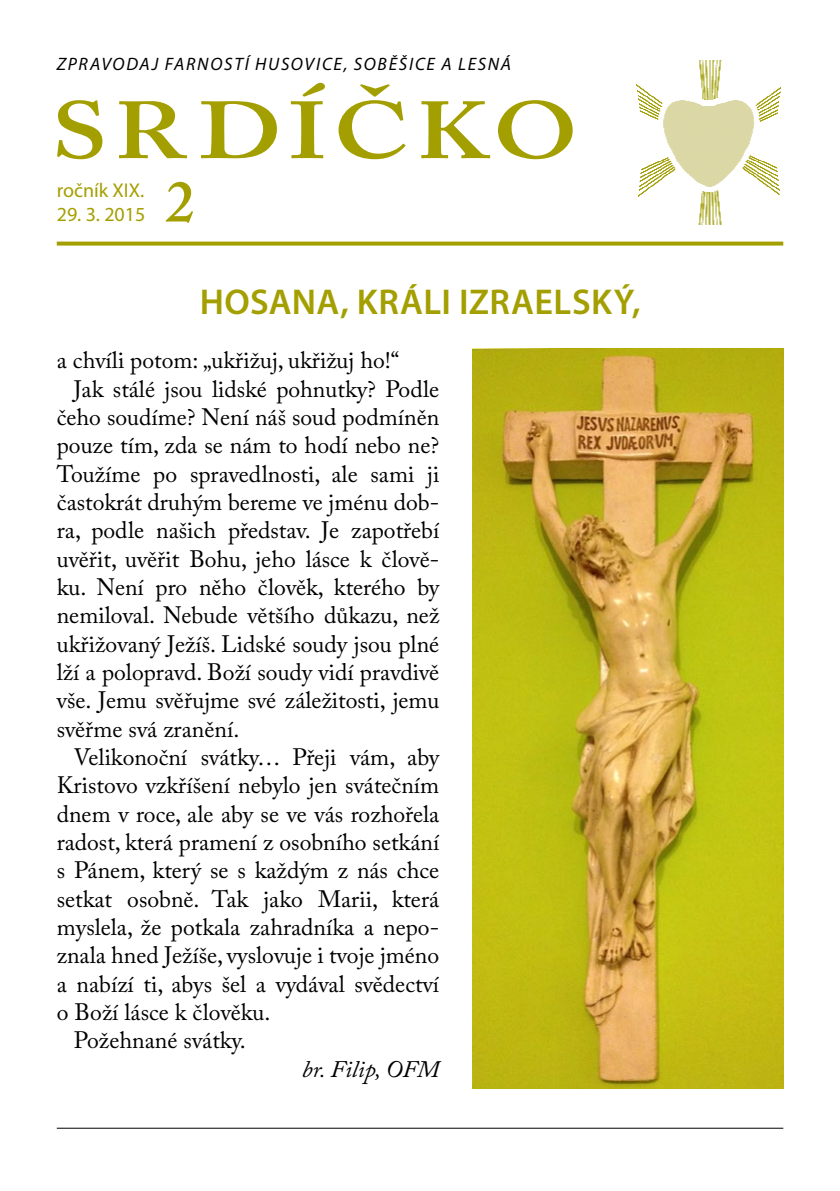
<style>
.page{position:relative;width:840px;height:1191px;background:#fff}
.page>*{position:absolute;margin:0;border:0;box-sizing:border-box;transform-origin:0 0}
.t1{font:600 80px "Adobe Caslon Pro";letter-spacing:.065em;color:#a49f00;scale:1.25 1}
.t2{font:600 58px "Adobe Caslon Pro";color:#a49f00}
.t3{font:600 36px "Myriad Pro";letter-spacing:.01em;color:#a49f00}
.t4{font:23.6px "Adobe Caslon Pro";color:#000}
.t5{font:italic 23.6px "Adobe Caslon Pro";color:#000}
.t6{font:20px "Myriad Pro";color:#a49f00}
.t7{font:italic 18px "Myriad Pro";letter-spacing:.095em;color:#000}
</style>
<div class="page">
<svg style="left:57px;top:242px;width:725px;height:4px;background:#ada81a"></svg>
<img style="left:636px;top:60px;width:145px;height:165px">
<hr style="left:57px;top:1127px;width:725px;height:1px;background:#000">
<img style="left:472px;top:348px;width:310px;height:740px">
<p class="t7" style="left:57px;top:53px;width:455px">ZPRAVODAJ FARNOSTÍ HUSOVICE, SOBĚŠICE A LESNÁ</p>
<h1 class="t1" style="left:52px;top:84px;width:422px">SRDÍČKO</h1>
<p class="t6" style="left:57px;top:178px;width:89px">ročník XIX.</p>
<p class="t6" style="left:57px;top:202px;width:90px">29. 3. 2015</p>
<h2 class="t2" style="left:166px;top:167px;width:30px">2</h2>
<h3 class="t3" style="left:199px;top:279px;width:442px">HOSANA, KRÁLI IZRAELSKÝ,</h3>
<p class="t4" style="left:57px;top:346px;width:344px">a chvíli potom: „ukřižuj, ukřižuj ho!“</p>
<p class="t4" style="left:74px;top:375px;width:367px">Jak stálé jsou lidské pohnutky? Podle</p>
<p class="t4" style="left:57px;top:403px;width:384px">čeho soudíme? Není náš soud podmíněn</p>
<p class="t4" style="left:57px;top:431px;width:384px">pouze tím, zda se nám to hodí nebo ne?</p>
<p class="t4" style="left:57px;top:460px;width:384px">Toužíme po spravedlnosti, ale sami ji</p>
<p class="t4" style="left:57px;top:488px;width:384px">častokrát druhým bereme ve jménu dob-</p>
<p class="t4" style="left:57px;top:516px;width:384px">ra, podle našich představ. Je zapotřebí</p>
<p class="t4" style="left:57px;top:545px;width:384px">uvěřit, uvěřit Bohu, jeho lásce k člově-</p>
<p class="t4" style="left:57px;top:573px;width:384px">ku. Není pro něho člověk, kterého by</p>
<p class="t4" style="left:57px;top:601px;width:384px">nemiloval. Nebude většího důkazu, než</p>
<p class="t4" style="left:57px;top:630px;width:384px">ukřižovaný Ježíš. Lidské soudy jsou plné</p>
<p class="t4" style="left:57px;top:658px;width:384px">lží a polopravd. Boží soudy vidí pravdivě</p>
<p class="t4" style="left:57px;top:686px;width:384px">vše. Jemu svěřujme své záležitosti, jemu</p>
<p class="t4" style="left:57px;top:714px;width:184px">svěřme svá zranění.</p>
<p class="t4" style="left:74px;top:743px;width:367px">Velikonoční svátky… Přeji vám, aby</p>
<p class="t4" style="left:57px;top:771px;width:384px">Kristovo vzkříšení nebylo jen svátečním</p>
<p class="t4" style="left:57px;top:799px;width:384px">dnem v roce, ale aby se ve vás rozhořela</p>
<p class="t4" style="left:57px;top:828px;width:384px">radost, která pramení z osobního setkání</p>
<p class="t4" style="left:57px;top:856px;width:384px">s Pánem, který se s každým z nás chce</p>
<p class="t4" style="left:57px;top:884px;width:384px">setkat osobně. Tak jako Marii, která</p>
<p class="t4" style="left:57px;top:913px;width:384px">myslela, že potkala zahradníka a nepo-</p>
<p class="t4" style="left:57px;top:941px;width:384px">znala hned Ježíše, vyslovuje i tvoje jméno</p>
<p class="t4" style="left:57px;top:969px;width:384px">a nabízí ti, abys šel a vydával svědectví</p>
<p class="t4" style="left:57px;top:998px;width:215px">o Boží lásce k člověku.</p>
<p class="t4" style="left:74px;top:1026px;width:173px">Požehnané svátky.</p>
<p class="t5" style="left:302px;top:1054px;width:138px">br. Filip, OFM</p>
</div>
